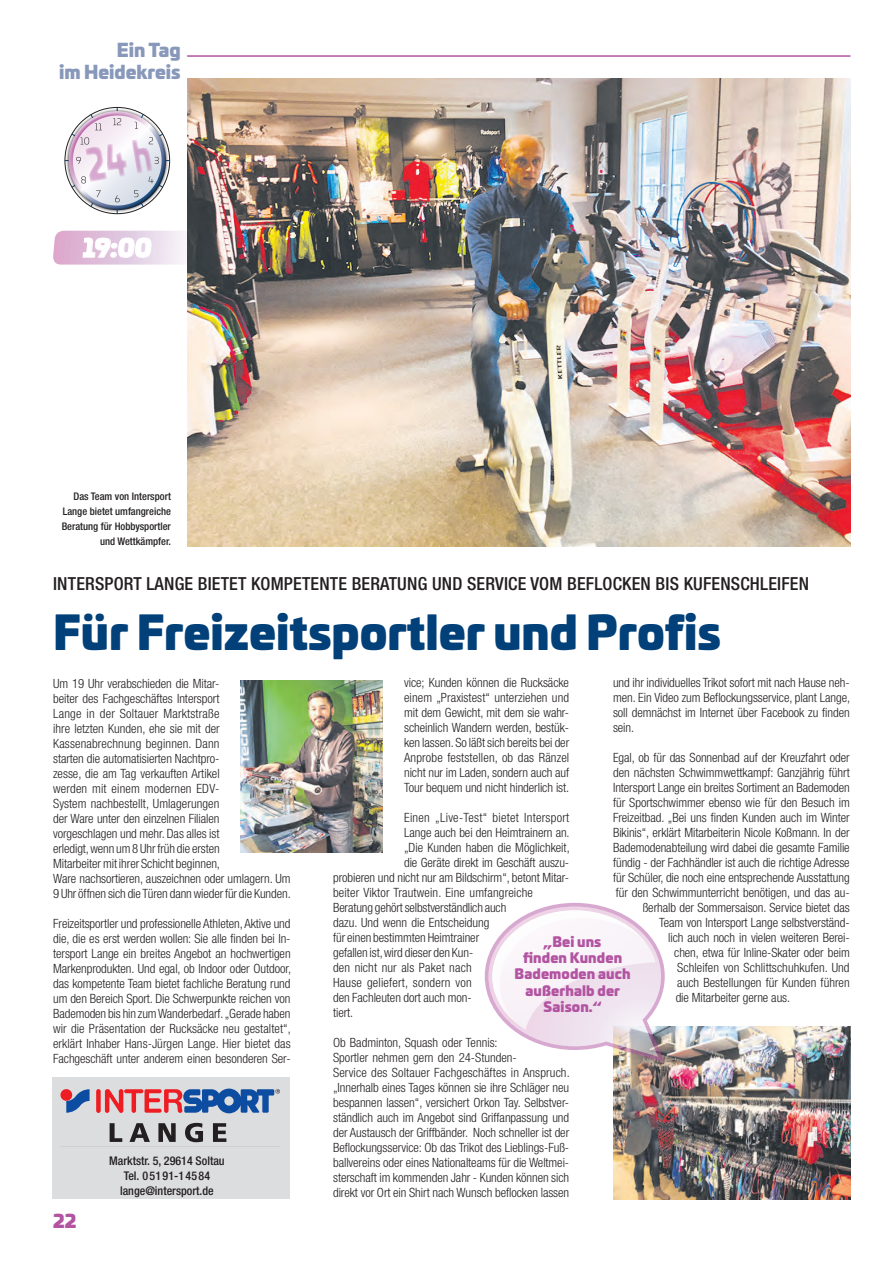
<style>
.page{position:relative;width:893px;height:1263px;background:#fff}
.page>*{position:absolute;margin:0;border:0;box-sizing:border-box;transform-origin:0 0}
.t1{font:45px "Univia Pro Ultra";color:#014078}
.t2{font:24px "Univia Pro Ultra";color:#fff}
.t3{font:500 condensed 18px "Helvetica Neue";letter-spacing:.01em;color:#231f20}
.t4{font:18px/21.6px "Univia Pro Ultra";color:#8898ba;text-align:right}
.t5{font:18px "Univia Pro Ultra";color:#b254a1}
.t6{font:13.5px/16.2px "Univia Pro Ultra";letter-spacing:.01em;color:#b254a1;text-align:center}
.t7{font:300 condensed 12.75px/15px "Helvetica Neue";letter-spacing:-.005em;color:#231f20;text-align:justify}
.t8{font:300 condensed 12.75px "Helvetica Neue";letter-spacing:.02em;color:#231f20}
.t9{font:300 condensed 12.75px "Helvetica Neue";letter-spacing:.015em;color:#231f20}
.t10{font:500 condensed 12px/15px "Helvetica Neue";color:#231f20;text-align:center}
.t11{font:500 condensed 10.5px/15px "Helvetica Neue";color:#231f20;text-align:right}
</style>
<div class="page">
<hr style="left:187px;top:55px;width:663px;height:2px;background:#b254a1">
<svg style="left:53px;top:231px;width:133px;height:34px;background:#e6cfe3"></svg>
<img style="left:187px;top:79px;width:663px;height:467px">
<hr style="left:65px;top:160px;width:105px;height:1px;background:#014078">
<hr style="left:117px;top:107px;width:1px;height:107px;background:#014078">
<div style="left:66px;top:108px;width:103px;height:105px;background:#231f20;opacity:.75"></div>
<div style="left:68px;top:110px;width:94px;height:75px;background:#fff;opacity:.75"></div>
<div style="left:69px;top:123px;width:99px;height:89px;background:#231f20;opacity:.75"></div>
<svg style="left:72px;top:114px;width:91px;height:93px"></svg>
<img style="left:613px;top:1027px;width:237px;height:172px">
<img style="left:241px;top:680px;width:142px;height:173px">
<svg style="left:485px;top:903px;width:180px;height:160px"></svg>
<img style="left:492px;top:910px;width:163px;height:119px">
<img style="left:492px;top:910px;width:151px;height:111px">
<div style="left:52px;top:1078px;width:238px;height:121px;background:#dcdddf"></div>
<svg style="left:110px;top:1123px;width:12px;height:19px"></svg>
<svg style="left:129px;top:1123px;width:21px;height:19px"></svg>
<svg style="left:158px;top:1123px;width:18px;height:19px"></svg>
<svg style="left:185px;top:1123px;width:18px;height:19px"></svg>
<svg style="left:213px;top:1123px;width:13px;height:19px"></svg>
<svg style="left:66px;top:1089px;width:24px;height:24px"></svg>
<div style="left:60px;top:1089px;width:12px;height:12px;background:#ee1d23;border-radius:50%"></div>
<div style="left:96px;top:1089px;width:5px;height:24px;background:#ee1d23;border-radius:2px"></div>
<svg style="left:105px;top:1088px;width:175px;height:25px"></svg>
<h3 class="t4" style="left:59px;top:38px;width:123px">Ein Tag<br>im Heidekreis</h3>
<h2 class="t2" style="left:82px;top:228px;width:74px">19:00</h2>
<p class="t11" style="left:62px;top:489px;width:111px">Das Team von Intersport<br>Lange bietet umfangreiche<br>Beratung für Hobbysportler und Wettkämpfer.</p>
<h3 class="t3" style="left:53px;top:573px;width:757px">INTERSPORT LANGE BIETET KOMPETENTE BERATUNG UND SERVICE VOM BEFLOCKEN BIS KUFENSCHLEIFEN</h3>
<h1 class="t1" style="left:53px;top:595px;width:669px">Für Freizeitsportler und Profis</h1>
<p class="t7" style="left:53px;top:675px;width:239px;text-align:left">Um 19 Uhr verabschieden die Mitar-<br>beiter des Fachgeschäftes Intersport<br>Lange in der Soltauer Marktstraße<br>ihre letzten Kunden, ehe sie mit der Kassenabrechnung beginnen. Dann<br>starten die automatisierten Nachtpro-<br>zesse, die am Tag verkauften Artikel<br>werden mit einem modernen EDV-<br>System nachbestellt, Umlagerungen<br>der Ware unter den einzelnen Filialen<br>vorgeschlagen und mehr. Das alles ist<br>erledigt, wenn um 8 Uhr früh die ersten<br>Mitarbeiter mit ihrer Schicht beginnen,<br>Ware nachsortieren, auszeichnen oder umlagern. Um 9 Uhr öffnen sich die Türen dann wieder für die Kunden.</p>
<p class="t7" style="left:53px;top:915px;width:239px">Freizeitsportler und professionelle Athleten, Aktive und die, die es erst werden wollen: Sie alle finden bei In&shy;tersport Lange ein breites Angebot an hochwertigen Markenprodukten. Und egal, ob Indoor oder Outdoor, das kompetente Team bietet fachliche Beratung rund um den Bereich Sport. Die Schwerpunkte reichen von Bademoden bis hin zum Wanderbedarf. „Gerade haben wir die Präsentation der Rucksäcke neu gestaltet“, erklärt Inhaber Hans-Jürgen Lange. Hier bietet das Fachgeschäft unter anderem einen besonderen Ser-</p>
<p class="t7" style="left:613px;top:675px;width:239px">und ihr individuelles Trikot sofort mit nach Hause neh&shy;men. Ein Video zum Beflockungsservice, plant Lange, soll demnächst im Internet über Facebook zu finden sein.</p>
<p class="t7" style="left:613px;top:750px;width:238px">Egal, ob für das Sonnenbad auf der Kreuzfahrt oder</p>
<p class="t7" style="left:613px;top:765px;width:238px">den nächsten Schwimmwettkampf: Ganzjährig führt</p>
<p class="t7" style="left:613px;top:780px;width:238px">Intersport Lange ein breites Sortiment an Bademoden</p>
<p class="t7" style="left:613px;top:795px;width:238px">für Sportschwimmer ebenso wie für den Besuch im</p>
<p class="t7" style="left:613px;top:810px;width:238px">Freizeitbad. „Bei uns finden Kunden auch im Winter</p>
<p class="t7" style="left:613px;top:825px;width:238px">Bikinis“, erklärt Mitarbeiterin Nicole Koßmann. In der</p>
<p class="t7" style="left:613px;top:840px;width:238px">Bademodenabteilung wird dabei die gesamte Familie</p>
<p class="t7" style="left:613px;top:855px;width:238px">fündig - der Fachhändler ist auch die richtige Adresse</p>
<p class="t7" style="left:613px;top:870px;width:238px">für Schüler, die noch eine entsprechende Ausstattung</p>
<p class="t7" style="left:616px;top:885px;width:236px">für den Schwimmunterricht benötigen, und das au-</p>
<p class="t7" style="left:643px;top:900px;width:209px">ßerhalb der Sommersaison. Service bietet das</p>
<p class="t7" style="left:659px;top:915px;width:192px">Team von Intersport Lange selbstverständ-</p>
<p class="t7" style="left:668px;top:930px;width:183px">lich auch noch in vielen weiteren Berei-</p>
<p class="t7" style="left:674px;top:945px;width:177px">chen, etwa für Inline-Skater oder beim</p>
<p class="t7" style="left:677px;top:960px;width:174px">Schleifen von Schlittschuhkufen. Und</p>
<p class="t7" style="left:677px;top:975px;width:174px">auch Bestellungen für Kunden führen</p>
<p class="t7" style="left:676px;top:990px;width:116px">die Mitarbeiter gerne aus.</p>
<p class="t7" style="left:404px;top:675px;width:167px">vice; Kunden können die Rucksäcke einem „Praxistest“ unterziehen und mit dem Gewicht, mit dem sie wahr&shy;scheinlich Wandern werden, bestüc&shy;ken lassen. So läßt sich bereits bei der Anprobe feststellen, ob das Ränzel nicht nur im Laden, sondern auch auf Tour bequem und nicht hinderlich ist.</p>
<p class="t8" style="left:404px;top:811px;width:167px">Einen „Live-Test“ bietet Intersport</p>
<p class="t7" style="left:404px;top:825px;width:167px">Lange auch bei den Heimtrainern an.</p>
<p class="t7" style="left:404px;top:840px;width:167px">„Die Kunden haben die Möglichkeit,</p>
<p class="t7" style="left:404px;top:855px;width:167px">die Geräte direkt im Geschäft auszu-</p>
<p class="t7" style="left:333px;top:870px;width:238px">probieren und nicht nur am Bildschirm“, betont Mitar-</p>
<p class="t7" style="left:333px;top:885px;width:201px">beiter Viktor Trautwein. Eine umfangreiche</p>
<p class="t7" style="left:333px;top:900px;width:175px">Beratung gehört selbstverständlich auch</p>
<p class="t7" style="left:333px;top:915px;width:158px">dazu. Und wenn die Entscheidung</p>
<p class="t7" style="left:333px;top:930px;width:148px">für einen bestimmten Heimtrainer</p>
<p class="t7" style="left:333px;top:945px;width:142px">gefallen ist, wird dieser den Kun-</p>
<p class="t7" style="left:333px;top:960px;width:140px">den nicht nur als Paket nach</p>
<p class="t9" style="left:333px;top:975px;width:140px">Hause geliefert, sondern von</p>
<p class="t7" style="left:333px;top:990px;width:140px">den Fachleuten dort auch mon-</p>
<p class="t7" style="left:333px;top:1005px;width:22px">tiert.</p>
<p class="t7" style="left:333px;top:1035px;width:238px;text-align:left">Ob Badminton, Squash oder Tennis:<br>Sportler nehmen gern den 24-Stunden-<br>Service des Soltauer Fachgeschäftes in Anspruch. „Innerhalb eines Tages können sie ihre Schläger neu bespannen lassen“, versichert Orkon Tay. Selbstver&shy;ständlich auch im Angebot sind Griffanpassung und der Austausch der Griffbänder. Noch schneller ist der Beflockungsservice: Ob das Trikot des Lieblings-Fuß&shy;ballvereins oder eines Nationalteams für die Weltmei&shy;sterschaft im kommenden Jahr - Kunden können sich direkt vor Ort ein Shirt nach Wunsch beflocken lassen</p>
<p class="t6" style="left:515px;top:933px;width:117px">„Bei uns<br>finden Kunden<br>Bademoden auch außerhalb der<br>Saison.“</p>
<p class="t10" style="left:109px;top:1153px;width:117px">Marktstr. 5, 29614 Soltau<br>Tel. 0 51 91-1 45 84 lange@intersport.de</p>
<h3 class="t5" style="left:53px;top:1205px;width:25px">22</h3>
</div>
